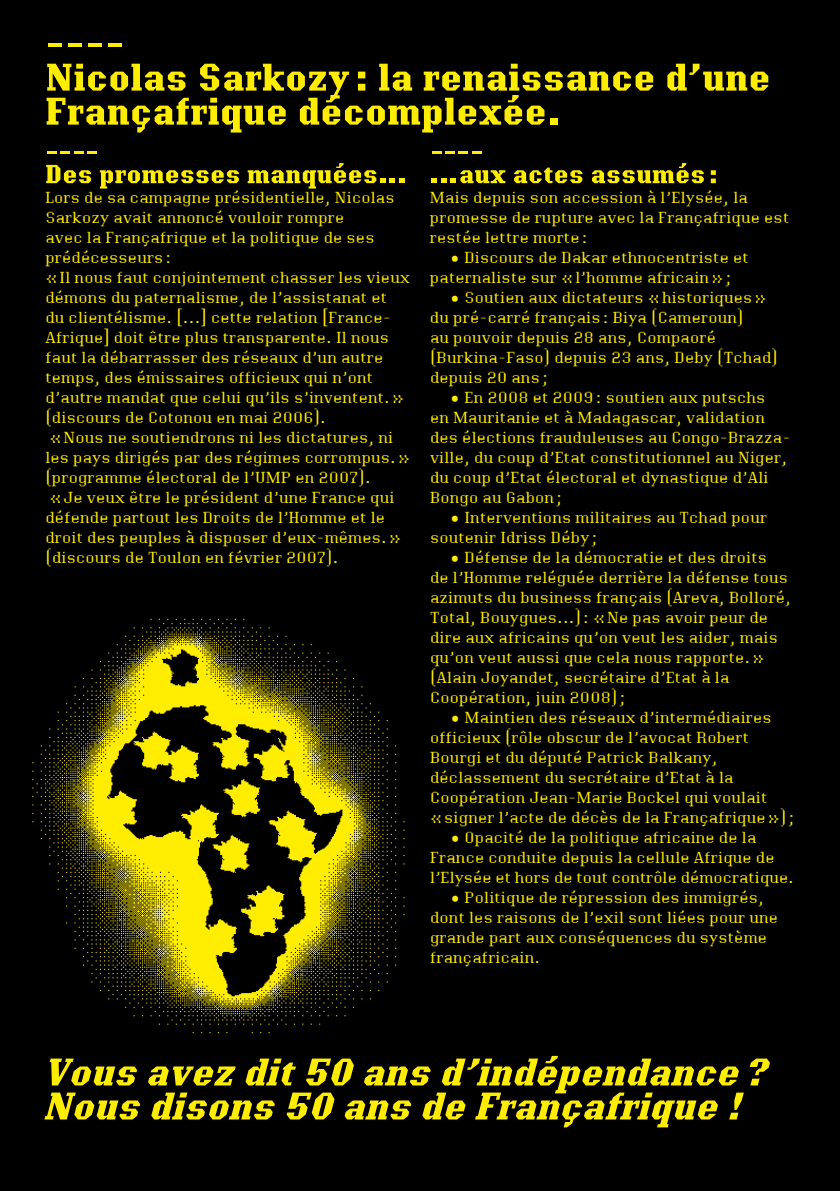
<style>
.page{position:relative;width:840px;height:1191px;background:#fff}
.page>*{position:absolute;margin:0;border:0;box-sizing:border-box;transform-origin:0 0}
.t1{font:italic 100px "Commune 03 janv C Biz Peucon Car 34";color:#ffed00}
.t2{font:100px "Commune 03 janv C Biz Peucon Car 34";letter-spacing:.005em;color:#ffed00}
.t3{font:68px "Commune 03 janv C Biz Peucon Car 34";letter-spacing:.005em;color:#ffed00}
.t4{font:42px "Commune 03 janv C Biz Peucon Car 14";letter-spacing:.005em;color:#ffed00}
</style>
<div class="page">
<div style="left:0;top:0;width:839px;height:1191px;background:#000"></div>
<img style="left:32px;top:618px;width:373px;height:416px">
<h1 class="t2" style="left:45px;top:-2px;width:726px">----Nicolas Sarkozy: la renaissance d’une</h1>
<h1 class="t2" style="left:45px;top:32px;width:516px">Françafrique décomplexée.</h1>
<h2 class="t3" style="left:45px;top:120px;width:673px">----Des promesses manquées... ----...aux actes assumés:</h2>
<p class="t4" style="left:45px;top:164px;width:350px">Lors de sa campagne présidentielle, Nicolas</p>
<p class="t4" style="left:45px;top:184px;width:300px">Sarkozy avait annoncé vouloir rompre</p>
<p class="t4" style="left:45px;top:204px;width:330px">avec la Françafrique et la politique de ses</p>
<p class="t4" style="left:45px;top:224px;width:127px">prédécesseurs:</p>
<p class="t4" style="left:45px;top:244px;width:365px">«Il nous faut conjointement chasser les vieux</p>
<p class="t4" style="left:45px;top:264px;width:343px">démons du paternalisme, de l’assistanat et</p>
<p class="t4" style="left:45px;top:284px;width:347px">du clientélisme. [...] cette relation [France-</p>
<p class="t4" style="left:45px;top:304px;width:345px">Afrique] doit être plus transparente. Il nous</p>
<p class="t4" style="left:45px;top:324px;width:339px">faut la débarrasser des réseaux d’un autre</p>
<p class="t4" style="left:45px;top:344px;width:329px">temps, des émissaires officieux qui n’ont</p>
<p class="t4" style="left:45px;top:364px;width:360px">d’autre mandat que celui qu’ils s’inventent.»</p>
<p class="t4" style="left:45px;top:384px;width:282px">(discours de Cotonou en mai 2006).</p>
<p class="t4" style="left:49px;top:404px;width:345px">«Nous ne soutiendrons ni les dictatures, ni</p>
<p class="t4" style="left:45px;top:424px;width:366px">les pays dirigés par des régimes corrompus.»</p>
<p class="t4" style="left:45px;top:444px;width:326px">(programme électoral de l’UMP en 2007).</p>
<p class="t4" style="left:49px;top:464px;width:346px">«Je veux être le président d’une France qui</p>
<p class="t4" style="left:45px;top:484px;width:341px">défende partout les Droits de l’Homme et le</p>
<p class="t4" style="left:45px;top:504px;width:357px">droit des peuples à disposer d’eux-mêmes.»</p>
<p class="t4" style="left:45px;top:524px;width:294px">(discours de Toulon en février 2007).</p>
<p class="t4" style="left:429px;top:164px;width:319px">Mais depuis son accession à l’Elysée, la</p>
<p class="t4" style="left:429px;top:184px;width:360px">promesse de rupture avec la Françafrique est</p>
<p class="t4" style="left:429px;top:204px;width:159px">restée lettre morte:</p>
<p class="t4" style="left:449px;top:224px;width:300px">• Discours de Dakar ethnocentriste et</p>
<p class="t4" style="left:429px;top:244px;width:303px">paternaliste sur «l’homme africain»;</p>
<p class="t4" style="left:449px;top:264px;width:318px">• Soutien aux dictateurs «historiques»</p>
<p class="t4" style="left:429px;top:284px;width:315px">du pré-carré français: Biya (Cameroun)</p>
<p class="t4" style="left:430px;top:304px;width:287px">au pouvoir depuis 28 ans, Compaoré</p>
<p class="t4" style="left:430px;top:324px;width:349px">(Burkina-Faso) depuis 23 ans, Deby (Tchad)</p>
<p class="t4" style="left:430px;top:344px;width:119px">depuis 20 ans;</p>
<p class="t4" style="left:449px;top:364px;width:317px">• En 2008 et 2009: soutien aux putschs</p>
<p class="t4" style="left:430px;top:384px;width:336px">en Mauritanie et à Madagascar, validation</p>
<p class="t4" style="left:430px;top:404px;width:362px">des élections frauduleuses au Congo-Brazza-</p>
<p class="t4" style="left:430px;top:424px;width:358px">ville, du coup d’Etat constitutionnel au Niger,</p>
<p class="t4" style="left:430px;top:444px;width:340px">du coup d’Etat électoral et dynastique d’Ali</p>
<p class="t4" style="left:430px;top:464px;width:134px">Bongo au Gabon;</p>
<p class="t4" style="left:449px;top:484px;width:318px">• Interventions militaires au Tchad pour</p>
<p class="t4" style="left:430px;top:504px;width:169px">soutenir Idriss Déby;</p>
<p class="t4" style="left:449px;top:524px;width:318px">• Défense de la démocratie et des droits</p>
<p class="t4" style="left:430px;top:544px;width:359px">de l’Homme reléguée derrière la défense tous</p>
<p class="t4" style="left:430px;top:564px;width:362px">azimuts du business français (Areva, Bolloré,</p>
<p class="t4" style="left:430px;top:584px;width:339px">Total, Bouygues...): «Ne pas avoir peur de</p>
<p class="t4" style="left:430px;top:604px;width:349px">dire aux africains qu’on veut les aider, mais</p>
<p class="t4" style="left:430px;top:624px;width:335px">qu’on veut aussi que cela nous rapporte.»</p>
<p class="t4" style="left:430px;top:644px;width:301px">(Alain Joyandet, secrétaire d’Etat à la</p>
<p class="t4" style="left:430px;top:664px;width:197px">Coopération, juin 2008);</p>
<p class="t4" style="left:450px;top:684px;width:323px">• Maintien des réseaux d’intermédiaires</p>
<p class="t4" style="left:430px;top:704px;width:320px">officieux (rôle obscur de l’avocat Robert</p>
<p class="t4" style="left:430px;top:724px;width:289px">Bourgi et du député Patrick Balkany,</p>
<p class="t4" style="left:430px;top:744px;width:305px">déclassement du secrétaire d’Etat à la</p>
<p class="t4" style="left:430px;top:764px;width:338px">Coopération Jean-Marie Bockel qui voulait</p>
<p class="t4" style="left:430px;top:784px;width:366px">«signer l’acte de décès de la Françafrique»);</p>
<p class="t4" style="left:450px;top:804px;width:308px">• Opacité de la politique africaine de la</p>
<p class="t4" style="left:430px;top:824px;width:346px">France conduite depuis la cellule Afrique de</p>
<p class="t4" style="left:430px;top:844px;width:365px">l’Elysée et hors de tout contrôle démocratique.</p>
<p class="t4" style="left:450px;top:864px;width:315px">• Politique de répression des immigrés,</p>
<p class="t4" style="left:430px;top:884px;width:349px">dont les raisons de l’exil sont liées pour une</p>
<p class="t4" style="left:430px;top:904px;width:338px">grande part aux conséquences du système</p>
<p class="t4" style="left:430px;top:924px;width:111px">françafricain.</p>
<h1 class="t1" style="left:43px;top:992px;width:737px">Vous avezdit50 ans d’indépendance?</h1>
<h1 class="t1" style="left:43px;top:1026px;width:710px">Nous disons 50 ans de Françafrique !</h1>
</div>
